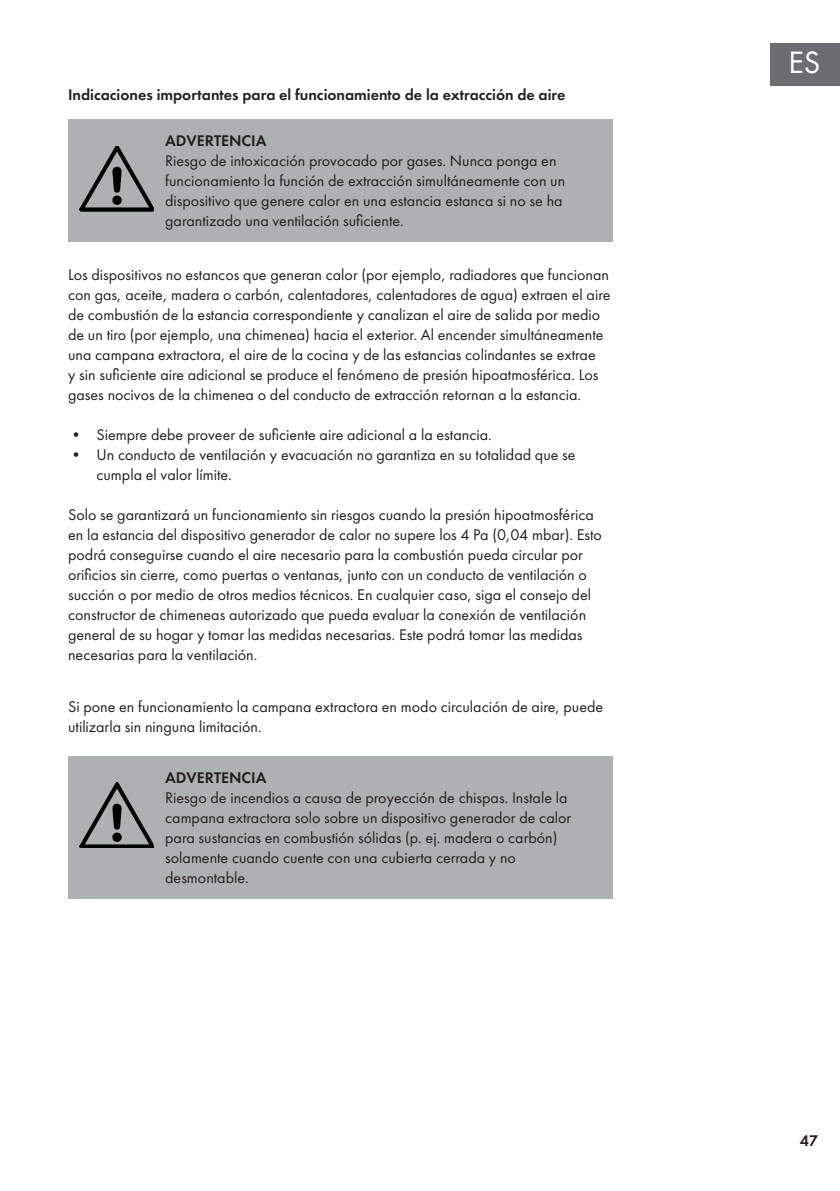
<style>
.page{position:relative;width:840px;height:1191px;background:#fff}
.page>*{position:absolute;margin:0;border:0;box-sizing:border-box;transform-origin:0 0}
.t1{font:32px "Futura PTW08";color:#fff}
.t2{font:16px/20px "Futura PTW08";color:#231f20}
.t3{font:600 16px "Futura PTW08";color:#231f20}
</style>
<div class="page">
<div style="left:770px;top:43px;width:69px;height:42px;background:#6c6d70"></div>
<div style="left:68px;top:119px;width:544px;height:122px;background:#aeb1b1"></div>
<div style="left:68px;top:756px;width:544px;height:142px;background:#aeb1b1"></div>
<img style="left:79px;top:146px;width:75px;height:65px">
<img style="left:79px;top:782px;width:75px;height:66px">
<p class="t3" style="left:68px;top:85px;width:498px">Indicaciones importantes para el funcionamiento de la extracción de aire</p>
<p class="t3" style="left:165px;top:131px;width:103px">ADVERTENCIA</p>
<p class="t2" style="left:165px;top:151px;width:401px">Riesgo de intoxicación provocado por gases. Nunca ponga en funcionamiento la función de extracción simultáneamente con un dispositivo que genere calor en una estancia estanca si no se ha garantizado una ventilación suficiente.</p>
<p class="t2" style="left:68px;top:265px;width:543px">Los dispositivos no estancos que generan calor (por ejemplo, radiadores que funcionan con gas, aceite, madera o carbón, calentadores, calentadores de agua) extraen el aire de combustión de la estancia correspondiente y canalizan el aire de salida por medio de un tiro (por ejemplo, una chimenea) hacia el exterior. Al encender simultáneamente una campana extractora, el aire de la cocina y de las estancias colindantes se extrae<br>y sin suficiente aire adicional se produce el fenómeno de presión hipoatmosférica. Los gases nocivos de la chimenea o del conducto de extracción retornan a la estancia.</p>
<p class="t2" style="left:68px;top:425px;width:425px">• Siempre debe proveer de suficiente aire adicional a la estancia.</p>
<p class="t2" style="left:96px;top:445px;width:480px;text-indent:-28px">• Un conducto de ventilación y evacuación no garantiza en su totalidad que se cumpla el valor límite.</p>
<p class="t2" style="left:68px;top:505px;width:535px">Solo se garantizará un funcionamiento sin riesgos cuando la presión hipoatmosférica en la estancia del dispositivo generador de calor no supere los 4 Pa (0,04 mbar). Esto podrá conseguirse cuando el aire necesario para la combustión pueda circular por orificios sin cierre, como puertas o ventanas, junto con un conducto de ventilación o succión o por medio de otros medios técnicos. En cualquier caso, siga el consejo del constructor de chimeneas autorizado que pueda evaluar la conexión de ventilación general de su hogar y tomar las medidas necesarias. Este podrá tomar las medidas necesarias para la ventilación.</p>
<p class="t2" style="left:68px;top:696px;width:536px">Si pone en funcionamiento la campana extractora en modo circulación de aire, puede utilizarla sin ninguna limitación.</p>
<p class="t3" style="left:165px;top:767px;width:103px">ADVERTENCIA</p>
<p class="t2" style="left:165px;top:787px;width:407px">Riesgo de incendios a causa de proyección de chispas. Instale la campana extractora solo sobre un dispositivo generador de calor para sustancias en combustión sólidas (p. ej. madera o carbón) solamente cuando cuente con una cubierta cerrada y no desmontable.</p>
<h1 class="t1" style="left:787px;top:43px;width:33px">ES</h1>
<p class="t3" style="left:799px;top:1130px;width:20px">47</p>
</div>
